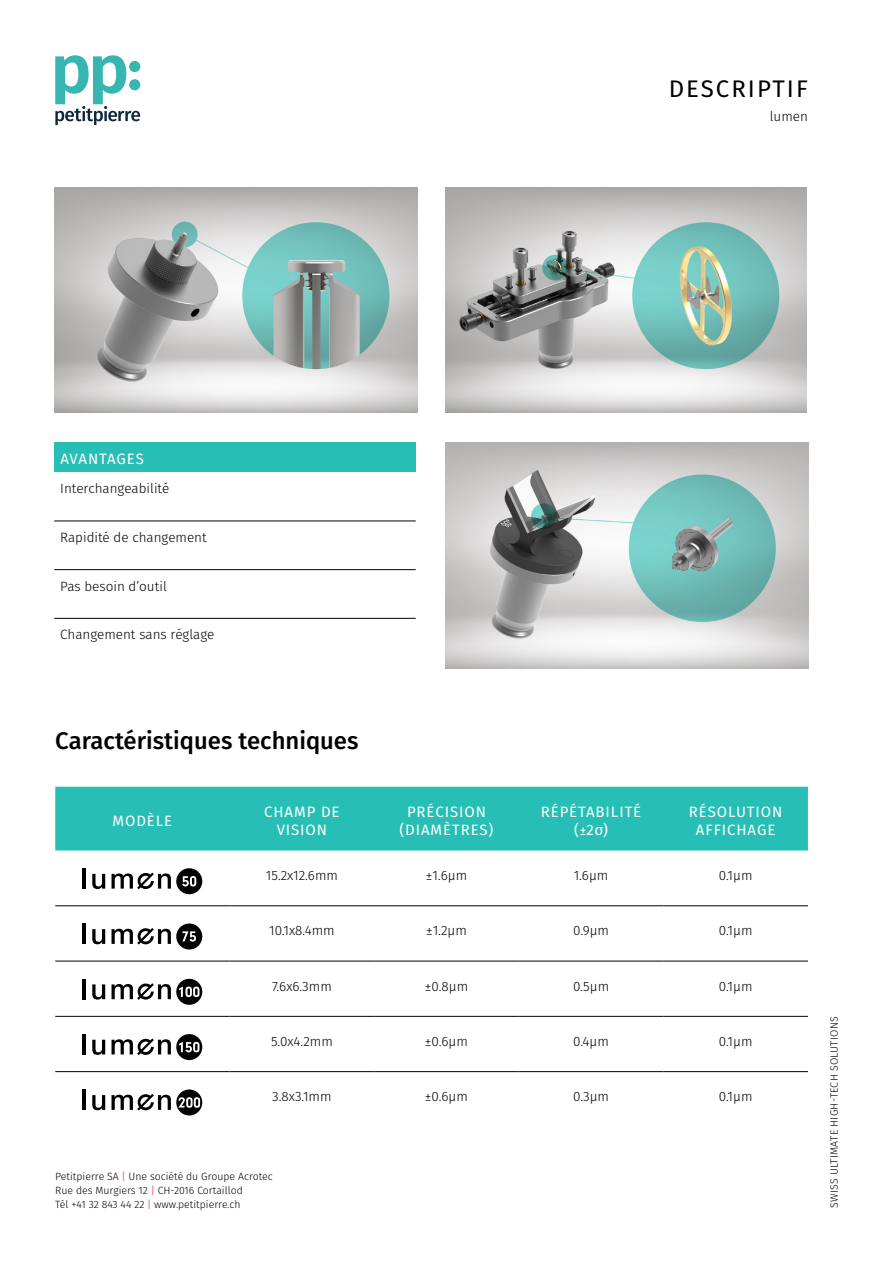
<style>
.page{position:relative;width:893px;height:1263px;background:#fff}
.page>*{position:absolute;margin:0;border:0;box-sizing:border-box;transform-origin:0 0}
.t1{font:500 24px "Fira Sans";color:#000}
.t2{font:24px "Fira Sans";letter-spacing:.085em;color:#000}
.t3{font:15px/18px "Fira Sans";letter-spacing:.06em;color:#fff;text-align:center}
.t4{font:300 13.5px "Fira Sans";color:#000}
.t5{font:300 10.65px "Fira Sans";letter-spacing:.02em;color:#000}
.t6{font:300 10.5px/13.6px "Fira Sans";color:#000}
.s1{font-size:13.5px}
.s2{font-weight:400;color:#ff5772}
</style>
<div class="page">
<svg style="left:55px;top:55px;width:85px;height:70px"></svg>
<div style="left:55px;top:787px;width:753px;height:63px;background:#27beb5"></div>
<hr style="left:55px;top:905px;width:175px;height:1px;background:#000">
<hr style="left:230px;top:905px;width:144px;height:1px;background:#000">
<hr style="left:374px;top:905px;width:145px;height:1px;background:#000">
<hr style="left:519px;top:905px;width:144px;height:1px;background:#000">
<hr style="left:663px;top:905px;width:145px;height:1px;background:#000">
<hr style="left:55px;top:961px;width:175px;height:1px;background:#000">
<hr style="left:230px;top:961px;width:144px;height:1px;background:#000">
<hr style="left:374px;top:961px;width:145px;height:1px;background:#000">
<hr style="left:519px;top:961px;width:144px;height:1px;background:#000">
<hr style="left:663px;top:961px;width:145px;height:1px;background:#000">
<hr style="left:55px;top:1016px;width:175px;height:1px;background:#000">
<hr style="left:230px;top:1016px;width:144px;height:1px;background:#000">
<hr style="left:374px;top:1016px;width:145px;height:1px;background:#000">
<hr style="left:519px;top:1016px;width:144px;height:1px;background:#000">
<hr style="left:663px;top:1016px;width:145px;height:1px;background:#000">
<hr style="left:55px;top:1071px;width:175px;height:1px;background:#000">
<hr style="left:230px;top:1071px;width:144px;height:1px;background:#000">
<hr style="left:374px;top:1071px;width:145px;height:1px;background:#000">
<hr style="left:519px;top:1071px;width:144px;height:1px;background:#000">
<hr style="left:663px;top:1071px;width:145px;height:1px;background:#000">
<hr style="left:83px;top:868px;width:3px;height:21px;background:#010202">
<svg style="left:92px;top:874px;width:13px;height:15px"></svg>
<svg style="left:112px;top:868px;width:90px;height:26px"></svg>
<hr style="left:83px;top:923px;width:3px;height:21px;background:#010202">
<svg style="left:92px;top:929px;width:13px;height:15px"></svg>
<svg style="left:112px;top:923px;width:90px;height:26px"></svg>
<hr style="left:83px;top:979px;width:3px;height:20px;background:#010202">
<svg style="left:92px;top:984px;width:13px;height:15px"></svg>
<svg style="left:112px;top:979px;width:90px;height:26px"></svg>
<hr style="left:83px;top:1034px;width:3px;height:20px;background:#010202">
<svg style="left:92px;top:1040px;width:13px;height:15px"></svg>
<svg style="left:112px;top:1034px;width:90px;height:26px"></svg>
<hr style="left:83px;top:1089px;width:3px;height:21px;background:#010202">
<svg style="left:92px;top:1095px;width:13px;height:15px"></svg>
<svg style="left:112px;top:1089px;width:90px;height:26px"></svg>
<div style="left:54px;top:442px;width:362px;height:30px;background:#27beb5"></div>
<hr style="left:54px;top:521px;width:362px;height:1px;background:#000">
<hr style="left:54px;top:569px;width:362px;height:1px;background:#000">
<hr style="left:54px;top:618px;width:362px;height:1px;background:#000">
<img style="left:445px;top:442px;width:364px;height:226px">
<img style="left:445px;top:187px;width:362px;height:226px">
<img style="left:54px;top:187px;width:364px;height:226px">
<h1 class="t2" style="left:669px;top:70px;width:141px">DESCRIPTIF</h1>
<p class="t4" style="left:770px;top:107px;width:40px">lumen</p>
<p class="t3" style="left:60px;top:450px;width:85px">AVANTAGES</p>
<p class="t4" style="left:60px;top:479px;width:111px">Interchangeabilité</p>
<p class="t4" style="left:60px;top:528px;width:148px">Rapidité de changement</p>
<p class="t4" style="left:60px;top:576px;width:108px">Pas besoin d’outil</p>
<p class="t4" style="left:60px;top:625px;width:156px">Changement sans réglage</p>
<h1 class="t1" style="left:55px;top:722px;width:305px">Caractéristiques techniques</h1>
<p class="t3" style="left:113px;top:811px;width:61px">MODÈLE</p>
<p class="t3" style="left:264px;top:802px;width:77px">CHAMP DE<br>VISION</p>
<p class="t3" style="left:400px;top:802px;width:95px">PRÉCISION (DIAMÈTRES)</p>
<p class="t3" style="left:541px;top:802px;width:102px">RÉPÉTABILITÉ (<span class="s1">±</span>2σ)</p>
<p class="t3" style="left:689px;top:802px;width:95px">RÉSOLUTION<br>AFFICHAGE</p>
<p class="t4" style="left:266px;top:866px;width:74px">15.2x12.6mm</p>
<p class="t4" style="left:426px;top:866px;width:43px">±1.6µm</p>
<p class="t4" style="left:574px;top:866px;width:36px">1.6µm</p>
<p class="t4" style="left:719px;top:866px;width:35px">0.1µm</p>
<p class="t4" style="left:269px;top:921px;width:67px">10.1x8.4mm</p>
<p class="t4" style="left:426px;top:921px;width:42px">±1.2µm</p>
<p class="t4" style="left:573px;top:921px;width:38px">0.9µm</p>
<p class="t4" style="left:719px;top:921px;width:35px">0.1µm</p>
<p class="t4" style="left:272px;top:976px;width:61px">7.6x6.3mm</p>
<p class="t4" style="left:425px;top:976px;width:45px">±0.8µm</p>
<p class="t4" style="left:573px;top:976px;width:38px">0.5µm</p>
<p class="t4" style="left:719px;top:976px;width:35px">0.1µm</p>
<p class="t4" style="left:271px;top:1032px;width:63px">5.0x4.2mm</p>
<p class="t4" style="left:425px;top:1032px;width:45px">±0.6µm</p>
<p class="t4" style="left:573px;top:1032px;width:37px">0.4µm</p>
<p class="t4" style="left:719px;top:1032px;width:35px">0.1µm</p>
<p class="t4" style="left:272px;top:1087px;width:61px">3.8x3.1mm</p>
<p class="t4" style="left:425px;top:1087px;width:45px">±0.6µm</p>
<p class="t4" style="left:573px;top:1087px;width:38px">0.3µm</p>
<p class="t4" style="left:719px;top:1087px;width:35px">0.1µm</p>
<p class="t6" style="left:55px;top:1170px;width:219px">Petitpierre SA <span class="s2">|</span> Une société du Groupe Acrotec<br>Rue des Murgiers 12 <span class="s2">|</span> CH-2016 Cortaillod<br>Tél +41 32 843 44 22 <span class="s2">|</span> www.petitpierre.ch</p>
<p class="t5" style="left:826px;top:1208px;width:193px;rotate:-90deg">SWISS ULTIMATE HIGH-TECH SOLUTIONS</p>
</div>
